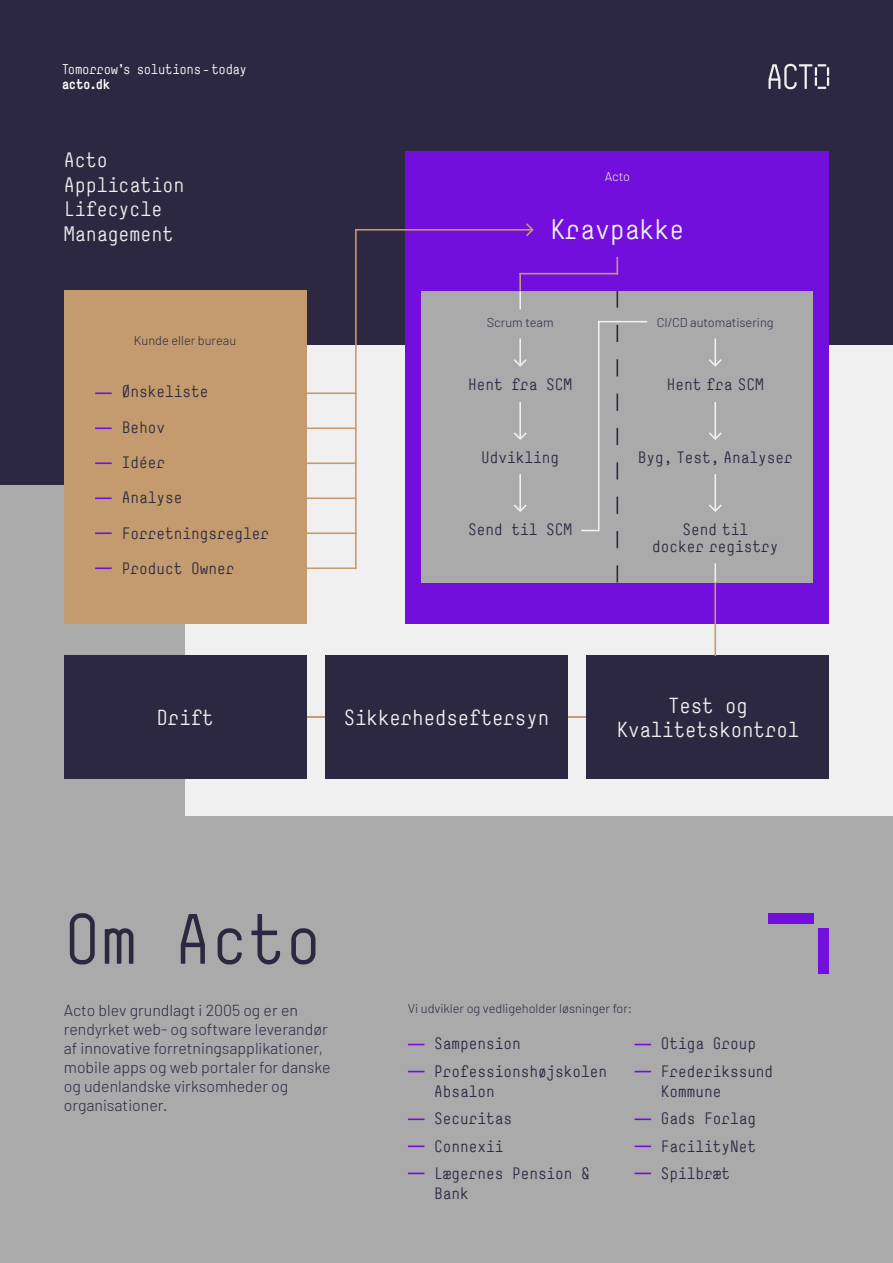
<style>
.page{position:relative;width:893px;height:1263px;background:#aaa}
.page>*{position:absolute;margin:0;border:0;box-sizing:border-box;transform-origin:0 0}
.t1{font:67.05px "Simple";color:#2d2841}
.t2{font:27px "Simple";color:#f0f0f0}
.t3{font:20.7px/24px "Simple";color:#f0f0f0;text-align:center}
.t4{font:19.95px/24.5px "Simple";color:#f0f0f0}
.t5{font:300 15.9px/19.2px "Barlow";color:#2d2841}
.t6{font:15.75px/27.2px "Simple";color:#2d2841}
.t7{font:13.5px "Simple";letter-spacing:-.02em;color:#fff}
.t8{font:700 13.5px "Simple";letter-spacing:-.02em;color:#fff}
.t9{font:300 12.75px "Barlow";color:#2d2841}
.t10{font:300 12.75px "Barlow";color:#f0f0f0}
</style>
<div class="page">
<div style="left:0;top:0;width:893px;height:484px;background:#2d2841"></div>
<div style="left:185px;top:345px;width:708px;height:470px;background:#f0f0f0"></div>
<div style="left:64px;top:291px;width:242px;height:333px;background:#c39b6e"></div>
<div style="left:405px;top:152px;width:424px;height:472px;background:#730fdc"></div>
<div style="left:421px;top:291px;width:392px;height:291px;background:#aaa"></div>
<div style="left:768px;top:913px;width:46px;height:11px;background:#730fdc"></div>
<div style="left:819px;top:928px;width:10px;height:46px;background:#730fdc"></div>
<svg style="left:768px;top:64px;width:61px;height:25px"></svg>
<hr style="left:293px;top:717px;width:310px;height:1px;background:#c39b6e">
<div style="left:587px;top:656px;width:242px;height:123px;background:#2d2841"></div>
<div style="left:325px;top:656px;width:243px;height:123px;background:#2d2841"></div>
<div style="left:64px;top:656px;width:242px;height:123px;background:#2d2841"></div>
<svg style="left:95px;top:392px;width:17px;height:2px"></svg>
<svg style="left:95px;top:567px;width:17px;height:2px"></svg>
<svg style="left:95px;top:532px;width:17px;height:2px"></svg>
<svg style="left:95px;top:497px;width:17px;height:2px"></svg>
<svg style="left:95px;top:462px;width:17px;height:2px"></svg>
<svg style="left:95px;top:427px;width:17px;height:2px"></svg>
<hr style="left:301px;top:392px;width:55px;height:2px;background:#c39b6e">
<hr style="left:355px;top:229px;width:178px;height:2px;background:#c39b6e">
<svg style="left:524px;top:223px;width:10px;height:14px"></svg>
<hr style="left:301px;top:567px;width:55px;height:2px;background:#c39b6e">
<hr style="left:355px;top:229px;width:2px;height:340px;background:#c39b6e">
<svg style="left:514px;top:359px;width:13px;height:8px"></svg>
<hr style="left:519px;top:338px;width:2px;height:27px;background:#f0f0f0">
<svg style="left:709px;top:359px;width:13px;height:8px"></svg>
<hr style="left:714px;top:338px;width:2px;height:27px;background:#f0f0f0">
<svg style="left:514px;top:432px;width:13px;height:8px"></svg>
<hr style="left:519px;top:402px;width:2px;height:37px;background:#f0f0f0">
<svg style="left:709px;top:432px;width:13px;height:8px"></svg>
<hr style="left:714px;top:402px;width:2px;height:37px;background:#f0f0f0">
<svg style="left:514px;top:504px;width:13px;height:8px"></svg>
<hr style="left:519px;top:474px;width:2px;height:37px;background:#f0f0f0">
<svg style="left:709px;top:504px;width:13px;height:8px"></svg>
<hr style="left:714px;top:474px;width:2px;height:37px;background:#f0f0f0">
<svg style="left:616px;top:291px;width:2px;height:291px"></svg>
<hr style="left:301px;top:532px;width:55px;height:2px;background:#c39b6e">
<hr style="left:301px;top:497px;width:55px;height:2px;background:#c39b6e">
<hr style="left:301px;top:462px;width:55px;height:2px;background:#c39b6e">
<hr style="left:301px;top:427px;width:55px;height:2px;background:#c39b6e">
<svg style="left:581px;top:530px;width:17px;height:1px"></svg>
<hr style="left:598px;top:321px;width:49px;height:1px;background:#f0f0f0">
<hr style="left:598px;top:321px;width:1px;height:210px;background:#f0f0f0">
<svg style="left:519px;top:274px;width:2px;height:35px"></svg>
<hr style="left:519px;top:273px;width:99px;height:1px;background:#c39b6e">
<svg style="left:616px;top:257px;width:2px;height:16px"></svg>
<svg style="left:714px;top:563px;width:2px;height:19px"></svg>
<hr style="left:714px;top:582px;width:2px;height:74px;background:#c39b6e">
<svg style="left:408px;top:1071px;width:16px;height:1px"></svg>
<svg style="left:634px;top:1071px;width:17px;height:1px"></svg>
<svg style="left:408px;top:1172px;width:16px;height:2px"></svg>
<svg style="left:634px;top:1145px;width:17px;height:2px"></svg>
<svg style="left:634px;top:1172px;width:17px;height:2px"></svg>
<svg style="left:408px;top:1145px;width:16px;height:2px"></svg>
<svg style="left:634px;top:1118px;width:17px;height:2px"></svg>
<svg style="left:408px;top:1118px;width:16px;height:2px"></svg>
<svg style="left:408px;top:1044px;width:16px;height:1px"></svg>
<svg style="left:634px;top:1044px;width:17px;height:1px"></svg>
<p class="t7" style="left:62px;top:61px;width:187px">Tomorrow’s solutions - today</p>
<p class="t8" style="left:62px;top:76px;width:50px">acto.dk</p>
<p class="t4" style="left:64px;top:148px;width:122px">Acto<br>Application<br>Lifecycle<br>Management</p>
<p class="t9" style="left:134px;top:332px;width:104px">Kunde eller bureau</p>
<p class="t6" style="left:122px;top:378px;width:88px">Ønskeliste</p>
<p class="t6" style="left:122px;top:413px;width:45px">Behov</p>
<p class="t6" style="left:122px;top:449px;width:45px">Idéer</p>
<p class="t6" style="left:122px;top:484px;width:62px">Analyse</p>
<p class="t6" style="left:122px;top:519px;width:149px">Forretningsregler</p>
<p class="t6" style="left:122px;top:555px;width:114px">Product Owner</p>
<h3 class="t3" style="left:157px;top:706px;width:59px">Drift</h3>
<p class="t10" style="left:605px;top:169px;width:27px">Acto</p>
<h2 class="t2" style="left:550px;top:213px;width:135px">Kravpakke</h2>
<p class="t9" style="left:487px;top:315px;width:68px">Scrum team</p>
<p class="t9" style="left:657px;top:315px;width:118px">CI/CD automatisering</p>
<p class="t6" style="left:468px;top:371px;width:105px">Hent fra SCM</p>
<p class="t6" style="left:667px;top:371px;width:98px">Hent fra SCM</p>
<p class="t6" style="left:481px;top:443px;width:79px">Udvikling</p>
<p class="t6" style="left:638px;top:443px;width:156px">Byg, Test, Analyser</p>
<p class="t6" style="left:468px;top:516px;width:105px">Send til SCM</p>
<p class="t6" style="left:652px;top:522px;width:128px;line-height:16.2px;text-align:center">Send til<br>docker registry</p>
<h3 class="t3" style="left:344px;top:706px;width:207px">Sikkerhedseftersyn</h3>
<h3 class="t3" style="left:617px;top:694px;width:184px">Test og<br>Kvalitetskontrol</h3>
<h1 class="t1" style="left:64px;top:900px;width:259px">Om Acto</h1>
<p class="t5" style="left:64px;top:1000px;width:268px">Acto blev grundlagt i 2005 og er en rendyrket web- og software leverandør af innovative forretningsapplikationer, mobile apps og web portaler for danske og udenlandske virksomheder og organisationer.</p>
<p class="t9" style="left:408px;top:1000px;width:226px">Vi udvikler og vedligeholder løsninger for:</p>
<p class="t6" style="left:434px;top:1030px;width:175px">Sampension<br>Professionshøjskolen</p>
<p class="t6" style="left:434px;top:1078px;width:157px">Absalon<br>Securitas<br>Connexii<br>Lægernes Pension &amp;</p>
<p class="t6" style="left:434px;top:1180px;width:36px">Bank</p>
<p class="t6" style="left:661px;top:1030px;width:114px">Otiga Group<br>Frederikssund</p>
<p class="t6" style="left:661px;top:1078px;width:97px">Kommune<br>Gads Forlag<br>FacilityNet<br>Spilbræt</p>
</div>
